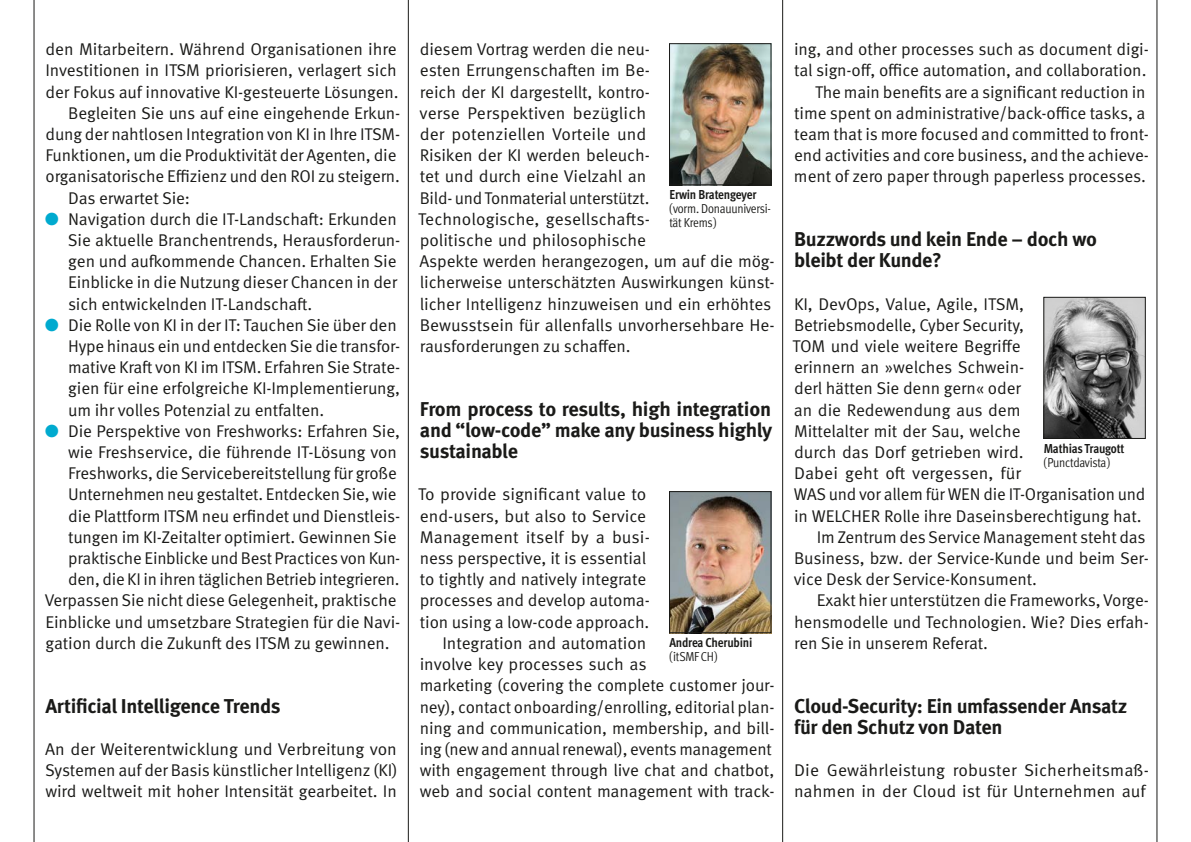
<style>
.page{position:relative;width:1191px;height:842px;background:#fff}
.page>*{position:absolute;margin:0;border:0;box-sizing:border-box;transform-origin:0 0}
.t1{font:700 20px/21.2px "Meta Pro";letter-spacing:-.015em;color:#1a1a18}
.t2{font:17px/21.2px "Meta Pro Norm";letter-spacing:-.005em;color:#1a1a18}
.t3{font:13px/14px "Meta Pro Cond Norm";letter-spacing:-.02em;color:#1a1a18}
.t4{font:700 condensed 13px "Meta Pro";letter-spacing:-.015em;color:#1a1a18}
.s1{color:#00aacf}
</style>
<div class="page">
<hr style="left:34px;top:0;width:1px;height:842px;background:#1a1a18">
<hr style="left:408px;top:0;width:1px;height:842px;background:#1a1a18">
<hr style="left:782px;top:0;width:1px;height:842px;background:#1a1a18">
<hr style="left:1156px;top:0;width:1px;height:842px;background:#1a1a18">
<img style="left:671px;top:45px;width:98px;height:138px">
<div style="left:669px;top:43px;width:102px;height:142px;border:1px solid #1a1a18"></div>
<img style="left:671px;top:493px;width:98px;height:138px">
<div style="left:669px;top:491px;width:102px;height:142px;border:1px solid #1a1a18"></div>
<img style="left:1045px;top:299px;width:98px;height:138px">
<div style="left:1043px;top:297px;width:102px;height:142px;border:1px solid #1a1a18"></div>
<p class="t2" style="left:46px;top:38px;width:353px">den Mitarbeitern. Während Organisationen ihre</p>
<p class="t2" style="left:45px;top:59px;width:353px">Investitionen in ITSM priorisieren, verlagert sich</p>
<p class="t2" style="left:46px;top:80px;width:355px">der Fokus auf innovative KI-gesteuerte Lösungen.</p>
<p class="t2" style="left:68px;top:101px;width:334px">Begleiten Sie uns auf eine eingehende Erkun-</p>
<p class="t2" style="left:46px;top:122px;width:356px">dung der nahtlosen Integration von KI in Ihre ITSM-</p>
<p class="t2" style="left:45px;top:144px;width:353px">Funktionen, um die Produktivität der Agenten, die</p>
<p class="t2" style="left:46px;top:165px;width:356px">organisatorische Effizienz und den ROI zu steigern.</p>
<p class="t2" style="left:68px;top:186px;width:123px">Das erwartet Sie:</p>
<p class="t2" style="left:68px;top:207px;width:334px;text-indent:-23px"><span class="s1">●</span> Navigation durch die IT-Landschaft: Erkunden Sie aktuelle Branchentrends, Herausforderun&shy;gen und aufkommende Chancen. Erhalten Sie Einblicke in die Nutzung dieser Chancen in der sich entwickelnden IT-Landschaft.</p>
<p class="t2" style="left:68px;top:313px;width:334px;text-indent:-23px"><span class="s1">●</span> Die Rolle von KI in der IT: Tauchen Sie über den Hype hinaus ein und entdecken Sie die transfor&shy;mative Kraft von KI im ITSM. Erfahren Sie Strate&shy;gien für eine erfolgreiche KI-Implementierung, um ihr volles Potenzial zu entfalten.</p>
<p class="t2" style="left:45px;top:419px;width:357px"><span class="s1">●</span> Die Perspektive von Freshworks: Erfahren Sie,</p>
<p class="t2" style="left:68px;top:440px;width:330px">wie Freshservice, die führende IT-Lösung von</p>
<p class="t2" style="left:68px;top:462px;width:330px">Freshworks, die Servicebereitstellung für große</p>
<p class="t2" style="left:68px;top:483px;width:330px">Unternehmen neu gestaltet. Entdecken Sie, wie</p>
<p class="t2" style="left:68px;top:504px;width:333px">die Plattform ITSM neu erfindet und Dienstleis-</p>
<p class="t2" style="left:68px;top:525px;width:330px">tungen im KI-Zeitalter optimiert. Gewinnen Sie</p>
<p class="t2" style="left:68px;top:546px;width:334px">praktische Einblicke und Best Practices von Kun-</p>
<p class="t2" style="left:68px;top:568px;width:333px">den, die KI in ihren täglichen Betrieb integrieren.</p>
<p class="t2" style="left:45px;top:589px;width:353px">Verpassen Sie nicht diese Gelegenheit, praktische</p>
<p class="t2" style="left:45px;top:610px;width:356px">Einblicke und umsetzbare Strategien für die Navi-</p>
<p class="t2" style="left:46px;top:631px;width:345px">gation durch die Zukunft des ITSM zu gewinnen.</p>
<p class="t1" style="left:45px;top:694px;width:237px">Artificial Intelligence Trends</p>
<p class="t2" style="left:45px;top:737px;width:354px;text-align:justify">An der Weiterentwicklung und Verbreitung von Systemen auf der Basis künstlicher Intelligenz (KI) wird weltweit mit hoher Intensität gearbeitet. In</p>
<p class="t2" style="left:418px;top:38px;width:358px">diesem Vortrag werden die neu-<br>esten Errungenschaften im Be-<br>reich der KI dargestellt, kontro-<br>verse Perspektiven bezüglich<br>der potenziellen Vorteile und<br>Risiken der KI werden beleuch-<br>tet und durch eine Vielzahl an<br>Bild- und Tonmaterial unterstützt.<br>Technologische, gesellschafts-<br>politische und philosophische<br>Aspekte werden herangezogen, um auf die mög&shy;licherweise unterschätzten Auswirkungen künst&shy;licher Intelligenz hinzuweisen und ein erhöhtes Bewusstsein für allenfalls unvorhersehbare He&shy;rausforderungen zu schaffen.</p>
<p class="t4" style="left:669px;top:185px;width:88px">Erwin Bratengeyer</p>
<p class="t3" style="left:669px;top:201px;width:103px">(vorm. Donauuniversi&shy;tät Krems)</p>
<p class="t1" style="left:420px;top:397px;width:354px;text-align:justify">From process to results, high integration and “low-code” make any business highly sustainable</p>
<p class="t2" style="left:418px;top:483px;width:230px">To provide significant value to</p>
<p class="t2" style="left:420px;top:504px;width:228px">end-users, but also to Service</p>
<p class="t2" style="left:420px;top:525px;width:232px">Management itself by a busi-</p>
<p class="t2" style="left:420px;top:546px;width:228px">ness perspective, it is essential</p>
<p class="t2" style="left:420px;top:568px;width:228px">to tightly and natively integrate</p>
<p class="t2" style="left:420px;top:589px;width:232px">processes and develop automa-</p>
<p class="t2" style="left:420px;top:610px;width:231px">tion using a low-code approach.</p>
<p class="t2" style="left:442px;top:631px;width:205px">Integration and automation</p>
<p class="t2" style="left:420px;top:652px;width:228px">involve key processes such as</p>
<p class="t2" style="left:420px;top:674px;width:356px">marketing (covering the complete customer jour-</p>
<p class="t2" style="left:420px;top:695px;width:356px">ney), contact onboarding/enrolling, editorial plan-</p>
<p class="t2" style="left:420px;top:716px;width:356px">ning and communication, membership, and bill-</p>
<p class="t2" style="left:420px;top:737px;width:353px">ing (new and annual renewal), events management</p>
<p class="t2" style="left:420px;top:758px;width:356px">with engagement through live chat and chatbot,</p>
<p class="t2" style="left:420px;top:780px;width:356px">web and social content management with track-</p>
<p class="t4" style="left:669px;top:633px;width:84px">Andrea Cherubini</p>
<p class="t3" style="left:669px;top:649px;width:50px">(itSMF CH)</p>
<p class="t2" style="left:794px;top:38px;width:356px;text-align:right">ing, and other processes such as document digi&shy;tal sign-off, office automation, and collaboration.<br>The main benefits are a significant reduction in time spent on administrative/back-office tasks, a team that is more focused and committed to front&shy;end activities and core business, and the achieve&shy;ment of zero paper through paperless processes.</p>
<p class="t1" style="left:794px;top:227px;width:304px">Buzzwords und kein Ende – doch wo bleibt der Kunde?</p>
<p class="t2" style="left:794px;top:292px;width:231px">KI, DevOps, Value, Agile, ITSM,</p>
<p class="t2" style="left:794px;top:313px;width:231px">Betriebsmodelle, Cyber Security,</p>
<p class="t2" style="left:792px;top:334px;width:230px">TOM und viele weitere Begriffe</p>
<p class="t2" style="left:794px;top:356px;width:231px">erinnern an »welches Schwein-</p>
<p class="t2" style="left:794px;top:377px;width:228px">derl hätten Sie denn gern« oder</p>
<p class="t2" style="left:794px;top:398px;width:228px">an die Redewendung aus dem</p>
<p class="t2" style="left:794px;top:419px;width:228px">Mittelalter mit der Sau, welche</p>
<p class="t2" style="left:794px;top:440px;width:231px">durch das Dorf getrieben wird.</p>
<p class="t2" style="left:794px;top:462px;width:228px">Dabei geht oft vergessen, für</p>
<p class="t2" style="left:794px;top:483px;width:353px">WAS und vor allem für WEN die IT-Organisation und</p>
<p class="t2" style="left:794px;top:504px;width:349px">in WELCHER Rolle ihre Daseinsberechtigung hat.</p>
<p class="t2" style="left:816px;top:525px;width:330px">Im Zentrum des Service Management steht das</p>
<p class="t2" style="left:794px;top:546px;width:356px">Business, bzw. der Service-Kunde und beim Ser-</p>
<p class="t2" style="left:794px;top:568px;width:245px">vice Desk der Service-Konsument.</p>
<p class="t2" style="left:816px;top:589px;width:334px">Exakt hier unterstützen die Frameworks, Vorge-</p>
<p class="t2" style="left:794px;top:610px;width:356px">hensmodelle und Technologien. Wie? Dies erfah-</p>
<p class="t2" style="left:794px;top:631px;width:195px">ren Sie in unserem Referat.</p>
<p class="t4" style="left:1043px;top:438px;width:82px">Mathias Traugott</p>
<p class="t3" style="left:1043px;top:455px;width:68px">(Punctdavista)</p>
<p class="t1" style="left:794px;top:694px;width:335px">Cloud-Security: Ein umfassender Ansatz für den Schutz von Daten</p>
<p class="t2" style="left:794px;top:758px;width:356px">Die Gewährleistung robuster Sicherheitsmaß&shy;nahmen in der Cloud ist für Unternehmen auf</p>
</div>
